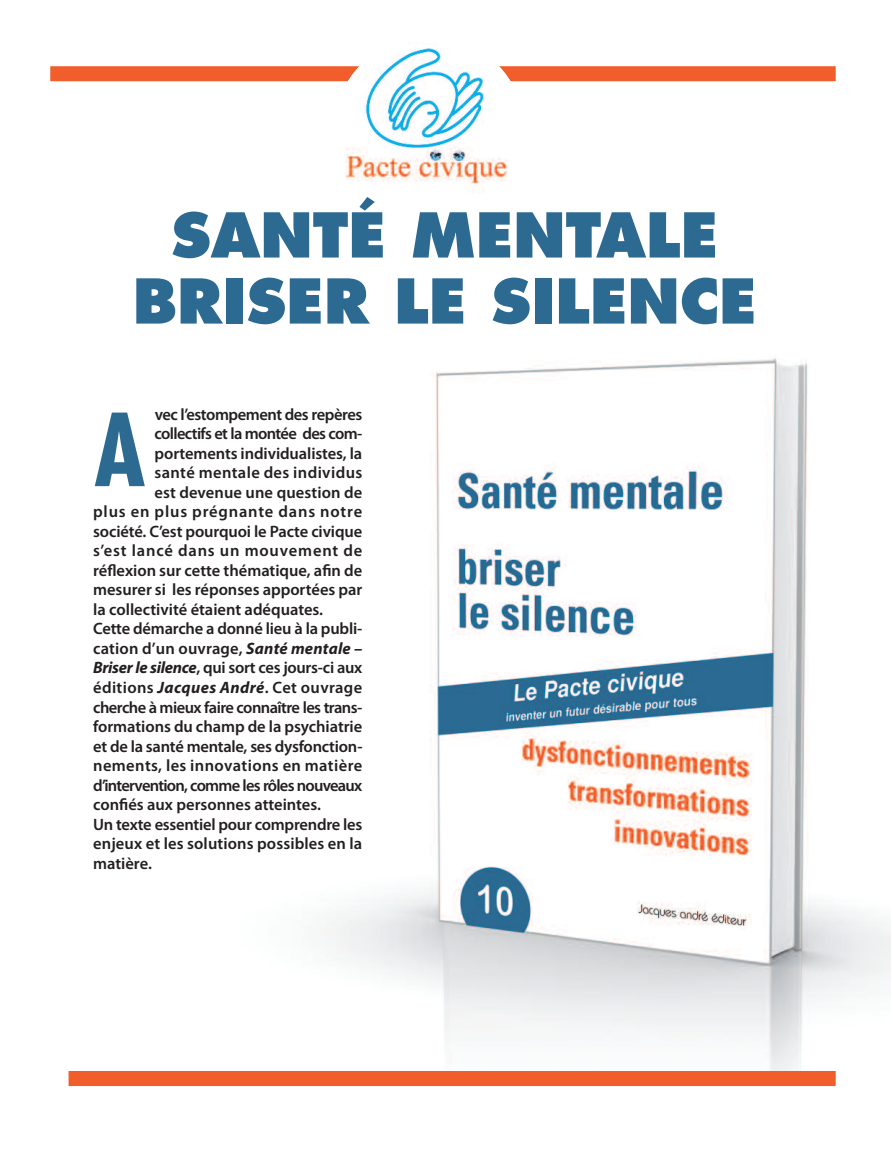
<style>
.page{position:relative;width:893px;height:1149px;background:#fff}
.page>*{position:absolute;margin:0;border:0;box-sizing:border-box;transform-origin:0 0}
.t1{font:700 condensed 97.5px "Futura Std";color:#2c6a92}
.t2{font:800 60px/66px "Futura Std";color:#2c6a92;text-align:center}
.t3{font:600 16.5px "Myriad Pro";letter-spacing:-.005em;color:#231f20}
.t4{font:600 16.5px "Myriad Pro";letter-spacing:.025em;color:#231f20}
.t5{font:600 16.5px "Myriad Pro";letter-spacing:.05em;color:#231f20}
.t6{font:600 16.5px "Myriad Pro";letter-spacing:-.035em;color:#231f20}
.t7{font:600 16.5px "Myriad Pro";letter-spacing:-.045em;color:#231f20}
.t8{font:600 16.5px "Myriad Pro";letter-spacing:-.04em;color:#231f20}
.t9{font:600 16.5px "Myriad Pro";letter-spacing:-.025em;color:#231f20}
.s1{font-weight:700;font-style:italic}
</style>
<div class="page">
<hr style="left:0;top:0;width:1px;height:1148px;background:#e5f4f6">
<div style="left:50px;top:66px;width:786px;height:15px;background:#f15d2b"></div>
<img style="left:325px;top:358px;width:565px;height:712px">
<div style="left:69px;top:1070px;width:767px;height:15px;background:#f15d2b"></div>
<img style="left:334px;top:48px;width:178px;height:145px">
<h2 class="t2" style="left:133px;top:207px;width:625px">SANTÉ MENTALE<br>BRISER LE SILENCE</h2>
<p class="t9" style="left:155px;top:408px;width:209px">vec l’estompement des repères</p>
<p class="t8" style="left:155px;top:427px;width:209px">collectifs et la montée des com-</p>
<p class="t3" style="left:155px;top:447px;width:209px">portements individualistes, la</p>
<p class="t4" style="left:154px;top:466px;width:209px">santé mentale des individus</p>
<p class="t3" style="left:154px;top:486px;width:209px">est devenue une question de</p>
<p class="t5" style="left:93px;top:505px;width:271px">plus en plus prégnante dans notre</p>
<p class="t3" style="left:93px;top:525px;width:271px">société. C’est pourquoi le Pacte civique</p>
<p class="t5" style="left:93px;top:544px;width:271px">s’est lancé dans un mouvement de</p>
<p class="t3" style="left:93px;top:564px;width:271px">réflexion sur cette thématique, afin de</p>
<p class="t3" style="left:93px;top:583px;width:271px">mesurer si les réponses apportées par</p>
<p class="t3" style="left:93px;top:603px;width:232px">la collectivité étaient adéquates.</p>
<p class="t3" style="left:93px;top:622px;width:271px">Cette démarche a donné lieu à la publi-</p>
<p class="t3" style="left:93px;top:642px;width:271px">cation d’un ouvrage, <span class="s1">Santé mentale –</span></p>
<p class="t3" style="left:93px;top:661px;width:271px"><span class="s1">Briser le silence</span>, qui sort ces jours-ci aux</p>
<p class="t4" style="left:93px;top:681px;width:271px">éditions <span class="s1">Jacques André</span>. Cet ouvrage</p>
<p class="t6" style="left:93px;top:700px;width:271px">cherche à mieux faire connaître les trans-</p>
<p class="t3" style="left:93px;top:720px;width:271px">formations du champ de la psychiatrie</p>
<p class="t3" style="left:93px;top:739px;width:271px">et de la santé mentale, ses dysfonction-</p>
<p class="t4" style="left:93px;top:759px;width:271px">nements, les innovations en matière</p>
<p class="t7" style="left:93px;top:778px;width:271px">d’intervention, comme les rôles nouveaux</p>
<p class="t3" style="left:93px;top:798px;width:229px">confiés aux personnes atteintes.</p>
<p class="t3" style="left:93px;top:817px;width:271px">Un texte essentiel pour comprendre les</p>
<p class="t3" style="left:93px;top:837px;width:271px">enjeux et les solutions possibles en la</p>
<p class="t3" style="left:93px;top:856px;width:60px">matière.</p>
<h1 class="t1" style="left:94px;top:407px;width:53px">A</h1>
</div>
